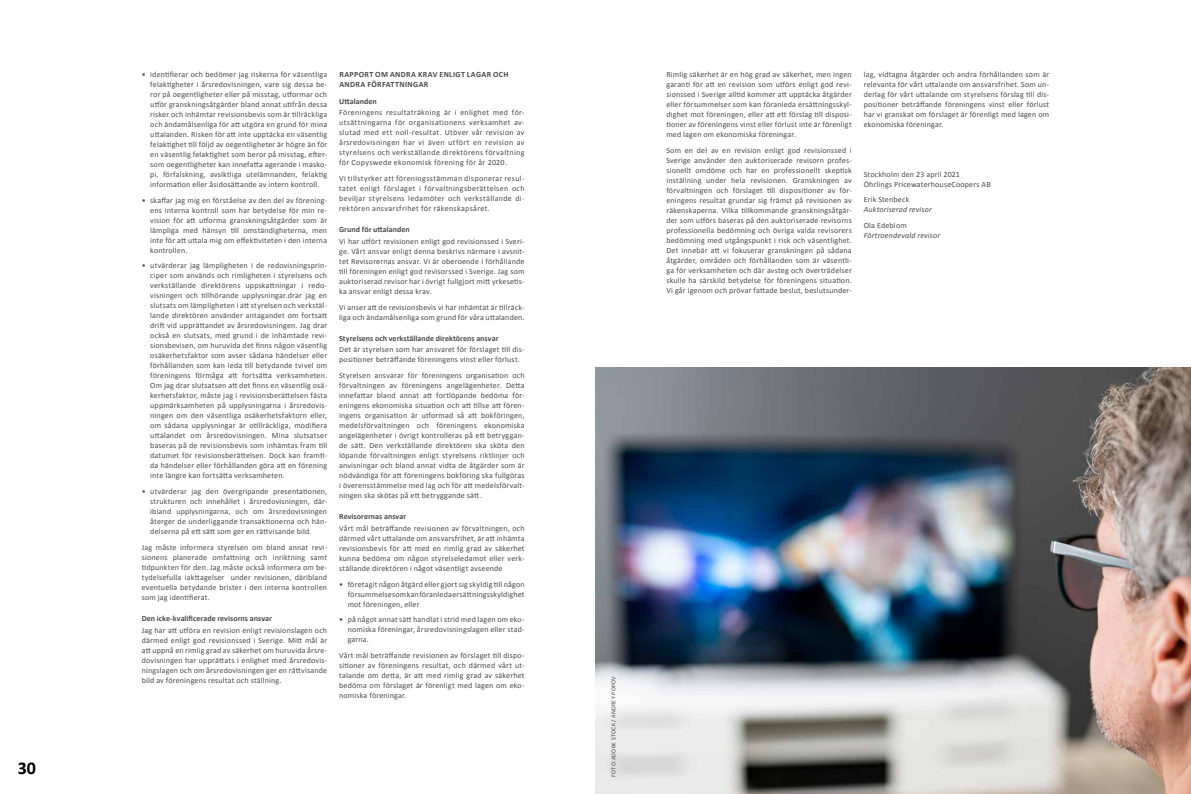
<style>
.page{position:relative;width:1191px;height:794px;background:#fff}
.page>*{position:absolute;margin:0;border:0;box-sizing:border-box;transform-origin:0 0}
.t1{font:700 18px "Calibri";color:#000}
.t2{font:8px/10px "Calibri";letter-spacing:.02em;color:#4a4a49;text-align:justify}
.t3{font:700 8px "Calibri";letter-spacing:.005em;color:#4a4a49}
.t4{font:700 8px/10px "Calibri";letter-spacing:.045em;color:#4a4a49}
.t5{font:italic 8px "Calibri";letter-spacing:.015em;color:#4a4a49}
.t6{font:6px "Calibri";letter-spacing:.05em;color:#4a4a49}
</style>
<div class="page">
<img style="left:595px;top:367px;width:596px;height:427px">
<h1 class="t1" style="left:18px;top:755px;width:19px">30</h1>
<p class="t2" style="left:150px;top:69px;width:178px;text-indent:-9px">• identifierar och bedömer jag riskerna för väsentliga felaktigheter i årsredovisningen, vare sig dessa be&shy;ror på oegentligheter eller på misstag, utformar och utför granskningsåtgärder bland annat utifrån dessa risker och inhämtar revisionsbevis som är tillräckliga och ändamålsenliga för att utgöra en grund för mina uttalanden. Risken för att inte upptäcka en väsentlig felaktighet till följd av oegentligheter är högre än för en väsentlig felaktighet som beror på misstag, efter&shy;som oegentligheter kan innefatta agerande i masko&shy;pi, förfalskning, avsiktliga utelämnanden, felaktig information eller åsidosättande av intern kontroll.</p>
<p class="t2" style="left:150px;top:195px;width:178px;text-indent:-9px">• skaffar jag mig en förståelse av den del av förening&shy;ens interna kontroll som har betydelse för min re&shy;vision för att utforma granskningsåtgärder som är lämpliga med hänsyn till omständigheterna, men inte för att uttala mig om effektiviteten i den interna kontrollen.</p>
<p class="t2" style="left:150px;top:260px;width:178px;text-indent:-9px">• utvärderar jag lämpligheten i de redovisningsprin&shy;ciper som används och rimligheten i styrelsens och verkställande direktörens uppskattningar i redo&shy;visningen och tillhörande upplysningar.drar jag en slutsats om lämpligheten i att styrelsen och verkstäl&shy;lande direktören använder antagandet om fortsatt drift vid upprättandet av årsredovisningen. Jag drar också en slutsats, med grund i de inhämtade revi&shy;sionsbevisen, om huruvida det finns någon väsentlig osäkerhetsfaktor som avser sådana händelser eller förhållanden som kan leda till betydande tvivel om föreningens förmåga att fortsätta verksamheten.<br>Om jag drar slutsatsen att det finns en väsentlig osä&shy;kerhetsfaktor, måste jag i revisionsberättelsen fästa uppmärksamheten på upplysningarna i årsredovis&shy;ningen om den väsentliga osäkerhetsfaktorn eller, om sådana upplysningar är otillräckliga, modifiera uttalandet om årsredovisningen. Mina slutsatser baseras på de revisionsbevis som inhämtas fram till datumet för revisionsberättelsen. Dock kan framti&shy;da händelser eller förhållanden göra att en förening inte längre kan fortsätta verksamheten.</p>
<p class="t2" style="left:150px;top:486px;width:178px;text-indent:-9px">• utvärderar jag den övergripande presentationen, strukturen och innehållet i årsredovisningen, där&shy;ibland upplysningarna, och om årsredovisningen återger de underliggande transaktionerna och hän&shy;delserna på ett sätt som ger en rättvisande bild.</p>
<p class="t2" style="left:142px;top:542px;width:187px">Jag måste informera styrelsen om bland annat revi&shy;sionens planerade omfattning och inriktning samt tidpunkten för den. Jag måste också informera om be&shy;tydelsefulla iakttagelser under revisionen, däribland eventuella betydande brister i den interna kontrollen som jag identifierat.</p>
<p class="t3" style="left:142px;top:613px;width:132px">Den icke-kvalificerade revisorns ansvar</p>
<p class="t2" style="left:142px;top:624px;width:187px">Jag har att utföra en revision enligt revisionslagen och därmed enligt god revisionssed i Sverige. Mitt mål är att uppnå en rimlig grad av säkerhet om huruvida årsre&shy;dovisningen har upprättats i enlighet med årsredovis&shy;ningslagen och om årsredovisningen ger en rättvisande bild av föreningens resultat och ställning.</p>
<p class="t4" style="left:339px;top:69px;width:171px">RAPPORT OM ANDRA KRAV ENLIGT LAGAR OCH<br>ANDRA FÖRFATTNINGAR</p>
<p class="t3" style="left:339px;top:96px;width:39px">Uttalanden</p>
<p class="t2" style="left:339px;top:108px;width:187px">Föreningens resultaträkning är i enlighet med för&shy;utsättningarna för organisationens verksamhet av&shy;slutad med ett noll-resultat. Utöver vår revision av årsredovisningen har vi även utfört en revision av styrelsens och verkställande direktörens förvaltning för Copyswede ekonomisk förening för år 2020.</p>
<p class="t2" style="left:339px;top:173px;width:187px">Vi tillstyrker att föreningsstämman disponerar resul&shy;tatet enligt förslaget i förvaltningsberättelsen och beviljar styrelsens ledamöter och verkställande di&shy;rektören ansvarsfrihet för räkenskapsåret.</p>
<p class="t3" style="left:339px;top:224px;width:72px">Grund för uttalanden</p>
<p class="t2" style="left:339px;top:236px;width:187px">Vi har utfört revisionen enligt god revisionssed i Sveri&shy;ge. Vårt ansvar enligt denna beskrivs närmare i avsnit&shy;tet Revisorernas ansvar. Vi är oberoende i förhållande till föreningen enligt god revisorssed i Sverige. Jag som auktoriserad revisor har i övrigt fullgjort mitt yrkesetis&shy;ka ansvar enligt dessa krav.</p>
<p class="t2" style="left:339px;top:302px;width:187px">Vi anser att de revisionsbevis vi har inhämtat är tillräck&shy;liga och ändamålsenliga som grund för våra uttalanden.</p>
<p class="t3" style="left:339px;top:332px;width:161px">Styrelsens och verkställande direktörens ansvar</p>
<p class="t2" style="left:339px;top:344px;width:187px">Det är styrelsen som har ansvaret för förslaget till dis&shy;positioner beträffande föreningens vinst eller förlust.</p>
<p class="t2" style="left:339px;top:370px;width:187px">Styrelsen ansvarar för föreningens organisation och förvaltningen av föreningens angelägenheter. Detta innefattar bland annat att fortlöpande bedöma för&shy;eningens ekonomiska situation och att tillse att fören&shy;ingens organisation är utformad så att bokföringen, medelsförvaltningen och föreningens ekonomiska angelägenheter i övrigt kontrolleras på ett betryggan&shy;de sätt. Den verkställande direktören ska sköta den löpande förvaltningen enligt styrelsens riktlinjer och anvisningar och bland annat vidta de åtgärder som är nödvändiga för att föreningens bokföring ska fullgöras i överensstämmelse med lag och för att medelsförvalt&shy;ningen ska skötas på ett betryggande sätt.</p>
<p class="t3" style="left:339px;top:511px;width:69px">Revisorernas ansvar</p>
<p class="t2" style="left:339px;top:523px;width:187px">Vårt mål beträffande revisionen av förvaltningen, och därmed vårt uttalande om ansvarsfrihet, är att inhämta revisionsbevis för att med en rimlig grad av säkerhet kunna bedöma om någon styrelseledamot eller verk&shy;ställande direktören i något väsentligt avseende</p>
<p class="t2" style="left:348px;top:578px;width:178px;text-indent:-9px">• företagit någon åtgärd eller gjort sig skyldig till någon försummelse som kan föranleda ersättningsskyldighet mot föreningen, eller</p>
<p class="t2" style="left:348px;top:614px;width:178px;text-indent:-9px">• på något annat sätt handlat i strid med lagen om eko&shy;nomiska föreningar, årsredovisningslagen eller stad&shy;garna.</p>
<p class="t2" style="left:339px;top:650px;width:187px">Vårt mål beträffande revisionen av förslaget till dispo&shy;sitioner av föreningens resultat, och därmed vårt ut&shy;talande om detta, är att med rimlig grad av säkerhet bedöma om förslaget är förenligt med lagen om eko&shy;nomiska föreningar.</p>
<p class="t2" style="left:666px;top:69px;width:187px">Rimlig säkerhet är en hög grad av säkerhet, men ingen garanti för att en revision som utförs enligt god revi&shy;sionssed i Sverige alltid kommer att upptäcka åtgärder eller försummelser som kan föranleda ersättningsskyl&shy;dighet mot föreningen, eller att ett förslag till disposi&shy;tioner av föreningens vinst eller förlust inte är förenligt med lagen om ekonomiska föreningar.</p>
<p class="t2" style="left:666px;top:145px;width:187px">Som en del av en revision enligt god revisionssed i Sverige använder den auktoriserade revisorn profes&shy;sionellt omdöme och har en professionellt skeptisk inställning under hela revisionen. Granskningen av förvaltningen och förslaget till dispositioner av för&shy;eningens resultat grundar sig främst på revisionen av räkenskaperna. Vilka tillkommande granskningsåtgär&shy;der som utförs baseras på den auktoriserade revisorns professionella bedömning och övriga valda revisorers bedömning med utgångspunkt i risk och väsentlighet.<br>Det innebär att vi fokuserar granskningen på sådana åtgärder, områden och förhållanden som är väsentli&shy;ga för verksamheten och där avsteg och överträdelser skulle ha särskild betydelse för föreningens situation.<br>Vi går igenom och prövar fattade beslut, beslutsunder-</p>
<p class="t2" style="left:863px;top:69px;width:187px">lag, vidtagna åtgärder och andra förhållanden som är relevanta för vårt uttalande om ansvarsfrihet. Som un&shy;derlag för vårt uttalande om styrelsens förslag till dis&shy;positioner beträffande föreningens vinst eller förlust har vi granskat om förslaget är förenligt med lagen om ekonomiska föreningar.</p>
<p class="t2" style="left:863px;top:169px;width:128px">Stockholm den 23 april 2021<br>Öhrlings PricewaterhouseCoopers AB</p>
<p class="t2" style="left:863px;top:195px;width:47px">Erik Stenbeck</p>
<p class="t5" style="left:863px;top:204px;width:70px">Auktoriserad revisor</p>
<p class="t2" style="left:863px;top:220px;width:44px">Ola Edeblom</p>
<p class="t5" style="left:863px;top:230px;width:78px">Förtroendevald revisor</p>
<p class="t6" style="left:609px;top:777px;width:102px;rotate:-90deg">FOTO:ADOBE STOCK / ANDREY POPOV</p>
</div>
